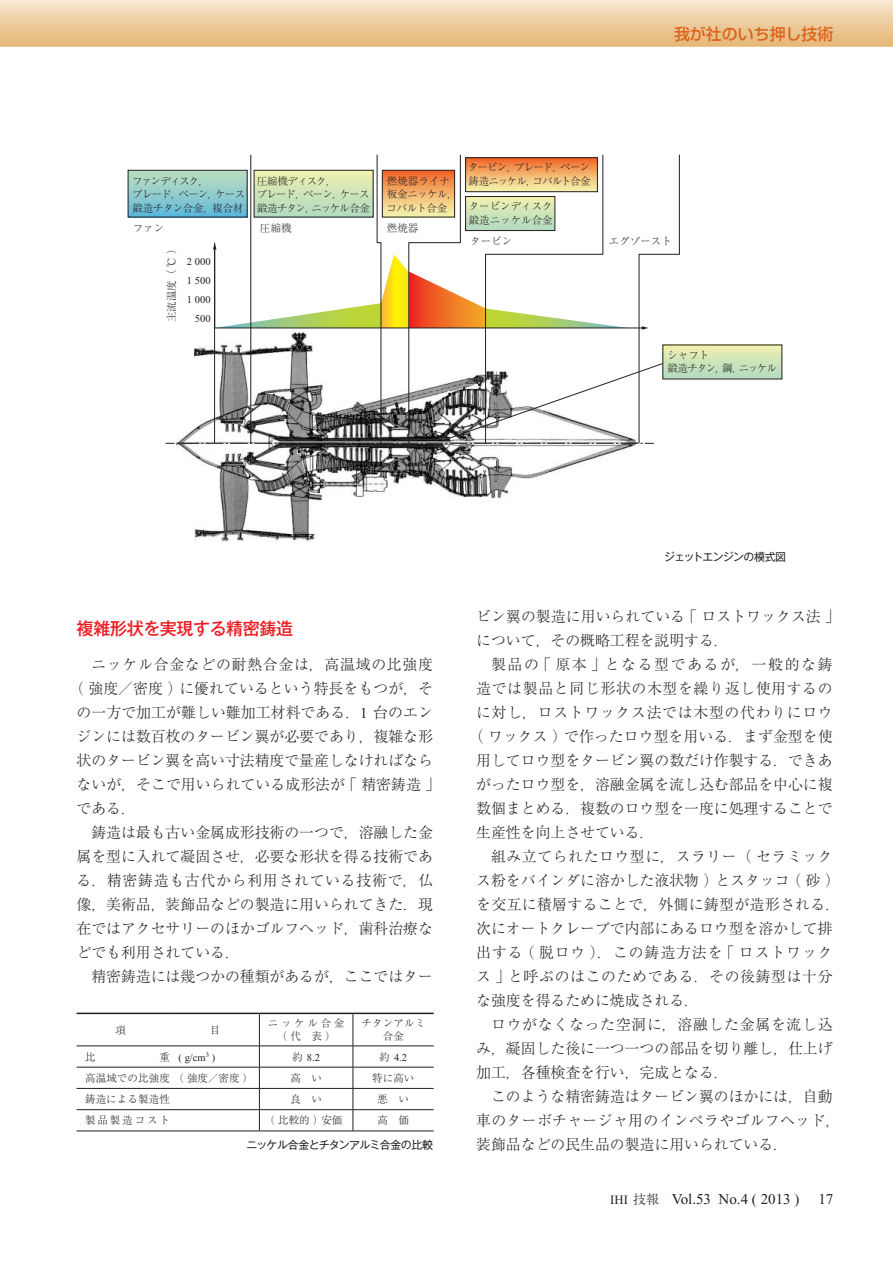
<style>
.page{position:relative;width:893px;height:1263px;background:#fff}
.page>*{position:absolute;margin:0;border:0;box-sizing:border-box;transform-origin:0 0}
.t1{font:500 17.25px "Gothic MB101 Pro";letter-spacing:-.025em;color:#ee1d23}
.t2{font:500 15.9px "Shin Go Pro";color:#dc641c}
.t3{font:300 15px/24px "Ryumin Pro";color:#231f20}
.t4{font:300 15px "Ryumin Pro";letter-spacing:.05em;color:#231f20}
.t5{font:300 15px "Ryumin Pro";letter-spacing:.025em;color:#231f20}
.t6{font:300 15px "Ryumin Pro";letter-spacing:.045em;color:#231f20}
.t7{font:15px "Times New Roman";color:#231f20}
.t8{font:300 15px "Ryumin Pro";letter-spacing:.06em;color:#231f20}
.t9{font:300 15px "Ryumin Pro";letter-spacing:.04em;color:#231f20}
.t10{font:300 15px "Ryumin Pro";letter-spacing:.11em;color:#231f20}
.t11{font:10.95px "Gothic MB101 Pro";letter-spacing:-.065em;color:#231f20}
.t12{font:300 10.5px/13.5px "Ryumin Pro";letter-spacing:-.07em;color:#231f20}
.t13{font:300 10.5px/13.5px "Ryumin Pro";letter-spacing:-.005em;color:#231f20;text-align:center}
.t14{font:300 10.5px/13.5px "Ryumin Pro";letter-spacing:.015em;color:#231f20;text-align:center}
.t15{font:10.5px "Times New Roman";color:#231f20}
.t16{font:300 10.5px/13.5px "Ryumin Pro";letter-spacing:-.09em;color:#231f20}
.t17{font:300 10.5px/13.5px "Ryumin Pro";letter-spacing:-.025em;color:#231f20}
.t18{font:300 10.5px "Ryumin Pro";letter-spacing:.185em;color:#231f20}
.s1{font-family:"Times New Roman";font-weight:400}
.s2{font-family:"Ryumin Pro";font-weight:300}
.s3{font-size:12.75px}
.s4{font-family:"Ryumin Pro";font-weight:300;font-size:12.75px}
</style>
<div class="page">
<svg style="left:0;top:0;width:893px;height:47px;background:#edcea1"></svg>
<hr style="left:77px;top:1088px;width:93px;height:1px;background:#231f20">
<hr style="left:170px;top:1088px;width:89px;height:1px;background:#231f20">
<hr style="left:259px;top:1088px;width:94px;height:1px;background:#231f20">
<hr style="left:353px;top:1088px;width:81px;height:1px;background:#231f20">
<hr style="left:77px;top:1109px;width:93px;height:1px;background:#231f20">
<hr style="left:170px;top:1109px;width:89px;height:1px;background:#231f20">
<hr style="left:259px;top:1109px;width:94px;height:1px;background:#231f20">
<hr style="left:353px;top:1109px;width:81px;height:1px;background:#231f20">
<hr style="left:353px;top:1067px;width:81px;height:1px;background:#231f20">
<hr style="left:77px;top:1067px;width:93px;height:1px;background:#231f20">
<hr style="left:170px;top:1067px;width:89px;height:1px;background:#231f20">
<hr style="left:259px;top:1067px;width:94px;height:1px;background:#231f20">
<hr style="left:259px;top:1013px;width:94px;height:1px;background:#231f20">
<hr style="left:259px;top:1046px;width:94px;height:1px;background:#231f20">
<hr style="left:170px;top:1131px;width:89px;height:1px;background:#231f20">
<hr style="left:259px;top:1131px;width:94px;height:1px;background:#231f20">
<hr style="left:353px;top:1013px;width:81px;height:1px;background:#231f20">
<hr style="left:353px;top:1014px;width:1px;height:32px;background:#231f20">
<svg style="left:259px;top:1046px;width:1px;height:85px"></svg>
<hr style="left:77px;top:1131px;width:93px;height:1px;background:#231f20">
<hr style="left:353px;top:1046px;width:81px;height:1px;background:#231f20">
<svg style="left:353px;top:1046px;width:1px;height:85px"></svg>
<hr style="left:353px;top:1131px;width:81px;height:1px;background:#231f20">
<hr style="left:77px;top:1013px;width:93px;height:1px;background:#231f20">
<hr style="left:170px;top:1013px;width:89px;height:1px;background:#231f20">
<hr style="left:259px;top:1014px;width:1px;height:32px;background:#231f20">
<hr style="left:77px;top:1046px;width:93px;height:1px;background:#231f20">
<hr style="left:170px;top:1046px;width:89px;height:1px;background:#231f20">
<img style="left:176px;top:444px;width:460px;height:99px">
<div style="left:128px;top:170px;width:119px;height:47px;background:linear-gradient(to bottom,#bee0bf,#61b9db)"></div>
<div style="left:128px;top:170px;width:119px;height:47px;border:1px solid #231f20"></div>
<svg style="left:680px;top:347px;width:100px;height:30px;background:#cfe5b8"></svg>
<svg style="left:166px;top:154px;width:514px;height:290px"></svg>
<p class="t2" style="left:674px;top:21px;width:161px">我が社のいち押し技術</p>
<p class="t12" style="left:132px;top:173px;width:115px">ファンディスク，<br>ブレード，ベーン，ケース鍛造チタン合金，複合材</p>
<p class="t13" style="left:133px;top:220px;width:33px">ファン</p>
<p class="t13" style="left:164px;top:322px;width:80px;rotate:-90deg">主流温度（ ℃ ）</p>
<p class="t15" style="left:187px;top:256px;width:25px">2 000</p>
<p class="t15" style="left:187px;top:294px;width:25px">1 000</p>
<p class="t15" style="left:187px;top:275px;width:25px">1 500</p>
<p class="t15" style="left:195px;top:312px;width:17px">500</p>
<p class="t12" style="left:257px;top:173px;width:115px">圧縮機ディスク，<br>ブレード，ベーン，ケース鍛造チタン，ニッケル合金</p>
<p class="t13" style="left:260px;top:220px;width:33px">圧縮機</p>
<p class="t17" style="left:387px;top:173px;width:73px">燃焼器ライナ板金ニッケル，コバルト合金</p>
<p class="t13" style="left:387px;top:220px;width:33px">燃焼器</p>
<p class="t16" style="left:468px;top:160px;width:124px">タービン，ブレード，ベーン鋳造ニッケル，コバルト合金</p>
<p class="t13" style="left:469px;top:199px;width:85px;text-align:left">タービンディスク鍛造ニッケル合金</p>
<p class="t13" style="left:470px;top:234px;width:43px">タービン</p>
<p class="t13" style="left:609px;top:234px;width:64px">エグゾースト</p>
<p class="t12" style="left:667px;top:347px;width:111px">シャフト<br>鍛造チタン，鋼，ニッケル</p>
<p class="t1" style="left:76px;top:614px;width:218px">複雑形状を実現する精密鋳造</p>
<p class="t4" style="left:91px;top:653px;width:343px">ニッケル合金などの耐熱合金は，高温域の比強度</p>
<p class="t3" style="left:69px;top:675px;width:365px">（強度／密度）に優れているという特長をもつが，そ</p>
<p class="t3" style="left:77px;top:699px;width:358px">の一方で加工が難しい難加工材料である．<span class="s1">1</span> 台のエン</p>
<p class="t3" style="left:77px;top:723px;width:358px">ジンには数百枚のタービン翼が必要であり，複雑な形</p>
<p class="t3" style="left:77px;top:747px;width:358px">状のタービン翼を高い寸法精度で量産しなければなら</p>
<p class="t3" style="left:77px;top:771px;width:365px">ないが，そこで用いられている成形法が「精密鋳造」</p>
<p class="t3" style="left:77px;top:795px;width:61px">である．</p>
<p class="t3" style="left:91px;top:819px;width:343px">鋳造は最も古い金属成形技術の一つで，溶融した金</p>
<p class="t3" style="left:77px;top:843px;width:358px">属を型に入れて凝固させ，必要な形状を得る技術であ</p>
<p class="t4" style="left:77px;top:869px;width:358px">る．精密鋳造も古代から利用されている技術で，仏</p>
<p class="t3" style="left:77px;top:891px;width:358px">像，美術品，装飾品などの製造に用いられてきた．現</p>
<p class="t3" style="left:77px;top:915px;width:358px">在ではアクセサリーのほかゴルフヘッド，歯科治療な</p>
<p class="t3" style="left:77px;top:939px;width:165px">どでも利用されている．</p>
<p class="t3" style="left:91px;top:963px;width:343px">精密鋳造には幾つかの種類があるが，ここではター</p>
<p class="t13" style="left:268px;top:1015px;width:78px">ニッケル合金（代　表）</p>
<p class="t14" style="left:361px;top:1015px;width:65px">チタンアルミ合金</p>
<p class="t13" style="left:85px;top:1049px;width:12px">比</p>
<p class="t15" style="left:160px;top:1051px;width:57px"><span class="s2">重</span> ( g/cm<sup>3</sup> )</p>
<p class="t15" style="left:292px;top:1051px;width:29px"><span class="s2">約</span> 8.2</p>
<p class="t15" style="left:379px;top:1051px;width:29px"><span class="s2">約</span> 4.2</p>
<p class="t14" style="left:85px;top:1070px;width:170px">高温域での比強度（強度／密度）</p>
<p class="t13" style="left:290px;top:1070px;width:33px">高　い</p>
<p class="t13" style="left:372px;top:1070px;width:43px">特に高い</p>
<p class="t14" style="left:85px;top:1091px;width:87px">鋳造による製造性</p>
<p class="t13" style="left:290px;top:1091px;width:33px">良　い</p>
<p class="t13" style="left:378px;top:1091px;width:33px">悪　い</p>
<p class="t18" style="left:85px;top:1112px;width:87px">製品製造コスト</p>
<p class="t13" style="left:265px;top:1113px;width:79px">（比較的）安価</p>
<p class="t13" style="left:378px;top:1113px;width:33px">高　価</p>
<p class="t11" style="left:247px;top:1136px;width:188px">ニッケル合金とチタンアルミ合金の比較</p>
<p class="t11" style="left:664px;top:548px;width:123px">ジェットエンジンの模式図</p>
<p class="t3" style="left:476px;top:603px;width:365px">ビン翼の製造に用いられている「ロストワックス法」について，その概略工程を説明する．</p>
<p class="t10" style="left:491px;top:653px;width:343px">製品の「原本」となる型であるが，一般的な鋳</p>
<p class="t6" style="left:476px;top:677px;width:358px">造では製品と同じ形状の木型を繰り返し使用するの</p>
<p class="t4" style="left:476px;top:701px;width:358px">に対し，ロストワックス法では木型の代わりにロウ</p>
<p class="t3" style="left:469px;top:723px;width:365px">（ワックス）で作ったロウ型を用いる．まず金型を使</p>
<p class="t3" style="left:476px;top:747px;width:358px">用してロウ型をタービン翼の数だけ作製する．できあ</p>
<p class="t3" style="left:476px;top:771px;width:358px">がったロウ型を，溶融金属を流し込む部品を中心に複</p>
<p class="t3" style="left:476px;top:795px;width:358px">数個まとめる．複数のロウ型を一度に処理することで</p>
<p class="t3" style="left:476px;top:819px;width:180px">生産性を向上させている．</p>
<p class="t9" style="left:491px;top:845px;width:343px">組み立てられたロウ型に，スラリー（セラミック</p>
<p class="t3" style="left:476px;top:867px;width:365px">ス粉をバインダに溶かした液状物）とスタッコ（砂）</p>
<p class="t5" style="left:476px;top:893px;width:365px">を交互に積層することで，外側に鋳型が造形される．</p>
<p class="t3" style="left:476px;top:915px;width:358px">次にオートクレーブで内部にあるロウ型を溶かして排</p>
<p class="t8" style="left:476px;top:941px;width:358px">出する（脱ロウ）．この鋳造方法を「ロストワック</p>
<p class="t6" style="left:476px;top:965px;width:358px">ス」と呼ぶのはこのためである．その後鋳型は十分</p>
<p class="t3" style="left:476px;top:987px;width:224px">な強度を得るために焼成される．</p>
<p class="t4" style="left:491px;top:1013px;width:343px">ロウがなくなった空洞に，溶融した金属を流し込</p>
<p class="t3" style="left:476px;top:1035px;width:358px">み，凝固した後に一つ一つの部品を切り離し，仕上げ</p>
<p class="t3" style="left:476px;top:1059px;width:254px">加工，各種検査を行い，完成となる．</p>
<p class="t3" style="left:491px;top:1083px;width:343px">このような精密鋳造はタービン翼のほかには，自動</p>
<p class="t5" style="left:476px;top:1109px;width:365px">車のターボチャージャ用のインペラやゴルフヘッド，</p>
<p class="t3" style="left:476px;top:1131px;width:313px">装飾品などの民生品の製造に用いられている．</p>
<p class="t7" style="left:610px;top:1191px;width:191px"><span class="s3">IHI</span> <span class="s4">技報　</span>Vol.53 No.4 ( 2013 )</p>
<p class="t7" style="left:818px;top:1191px;width:16px">17</p>
</div>
